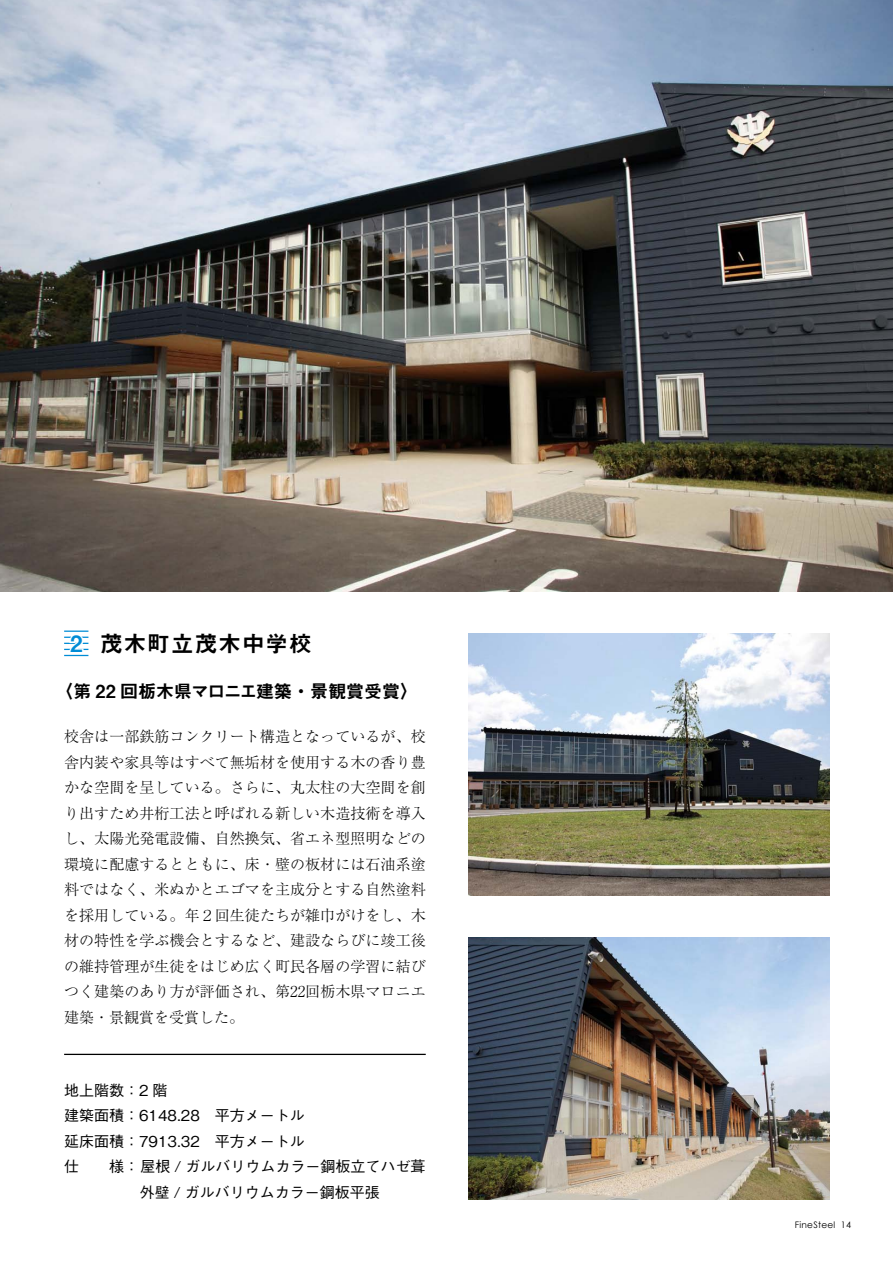
<style>
.page{position:relative;width:893px;height:1263px;background:#fff}
.page>*{position:absolute;margin:0;border:0;box-sizing:border-box;transform-origin:0 0}
.t1{font:22.5px "Midashi Go Pro MB31 90 pv RKSJ H";letter-spacing:.05em;color:#000}
.t2{font:18px "Midashi Go Pro MB31 90 pv RKSJ H";color:#000}
.t3{font:15px/25.5px "Ryumin Pro Light 90 pv RKSJ H";letter-spacing:.005em;color:#000;text-align:justify}
.t4{font:15px "Gothic BBB Pro Medium 90 pv RKSJ H";color:#000}
.t5{font:9px "Century Gothic";letter-spacing:.025em;color:#000}
.s1{color:#fff}
</style>
<div class="page">
<hr style="left:64px;top:1054px;width:362px;height:1px;background:#000">
<svg style="left:64px;top:631px;width:24px;height:25px"></svg>
<img style="left:0;top:0;width:892px;height:591px">
<img style="left:468px;top:634px;width:361px;height:261px">
<img style="left:468px;top:938px;width:361px;height:261px">
<h1 class="t1" style="left:70px;top:635px;width:243px"><span class="s1">2</span> 茂木町立茂木中学校</h1>
<p class="t2" style="left:55px;top:684px;width:364px">〈第 22 回栃木県マロニエ建築・景観賞受賞〉</p>
<p class="t3" style="left:64px;top:726px;width:363px">校舎は一部鉄筋コンクリート構造となっているが、校舎内装や家具等はすべて無垢材を使用する木の香り豊かな空間を呈している。さらに、丸太柱の大空間を創り出すため井桁工法と呼ばれる新しい木造技術を導入し、太陽光発電設備、自然換気、省エネ型照明などの環境に配慮するとともに、床・壁の板材には石油系塗料ではなく、米ぬかとエゴマを主成分とする自然塗料を採用している。年２回生徒たちが雑巾がけをし、木材の特性を学ぶ機会とするなど、建設ならびに竣工後の維持管理が生徒をはじめ広く町民各層の学習に結びつく建築のあり方が評価され、第22回栃木県マロニエ建築・景観賞を受賞した。</p>
<p class="t4" style="left:64px;top:1084px;width:105px">地上階数：2 階</p>
<p class="t4" style="left:64px;top:1110px;width:242px">建築面積：6148.28　平方メートル</p>
<p class="t4" style="left:64px;top:1135px;width:242px">延床面積：7913.32　平方メートル</p>
<p class="t4" style="left:64px;top:1161px;width:363px">仕　　様： 屋根 / ガルバリウムカラー鋼板立てハゼ葺</p>
<p class="t4" style="left:140px;top:1186px;width:241px">外壁 / ガルバリウムカラー鋼板平張</p>
<p class="t5" style="left:795px;top:1218px;width:58px">FineSteel 14</p>
</div>
